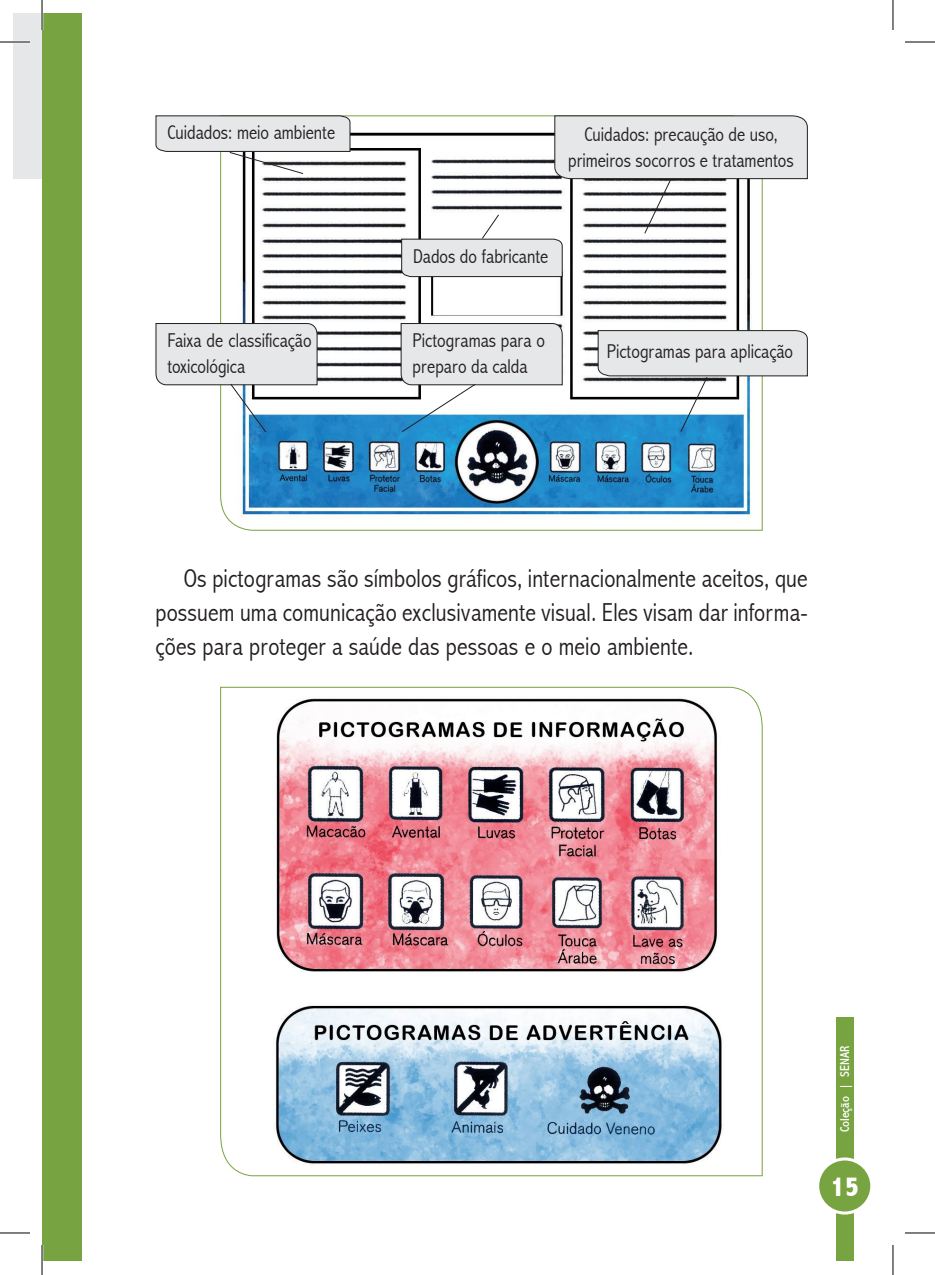
<style>
.page{position:relative;width:935px;height:1275px;background:#fff}
.page>*{position:absolute;margin:0;border:0;box-sizing:border-box;transform-origin:0 0}
.t1{font:800 condensed 28px "Abadi";color:#fff}
.t2{font:300 condensed 26px/34px "Abadi";letter-spacing:.005em;color:#231f20;text-align:justify}
.t3{font:300 condensed 20px/26px "Abadi";color:#231f20}
.t4{font:condensed 13px "Abadi";color:#fff}
</style>
<div class="page">
<div style="left:836px;top:1017px;width:17px;height:244px;background:#78a341"></div>
<div style="left:817px;top:1159px;width:54px;height:54px;background:#78a341;border-radius:50%"></div>
<div style="left:816px;top:1157px;width:57px;height:57px;border:3px solid #fff;border-radius:50%"></div>
<div style="left:42px;top:14px;width:40px;height:1247px;background:#78a341"></div>
<div style="left:14px;top:14px;width:28px;height:165px;background:#e6e7e9"></div>
<svg style="left:220px;top:115px;width:543px;height:416px"></svg>
<svg style="left:220px;top:686px;width:543px;height:490px"></svg>
<svg style="left:597px;top:330px;width:211px;height:103px"></svg>
<svg style="left:155px;top:322px;width:163px;height:111px"></svg>
<svg style="left:400px;top:322px;width:163px;height:111px"></svg>
<svg style="left:400px;top:115px;width:408px;height:163px"></svg>
<svg style="left:155px;top:115px;width:196px;height:60px"></svg>
<hr style="left:0;top:41px;width:30px;height:2px;background:#fff">
<hr style="left:41px;top:0;width:2px;height:30px;background:#fff">
<hr style="left:0;top:42px;width:30px;height:1px;background:#000">
<hr style="left:904px;top:42px;width:30px;height:1px;background:#000">
<hr style="left:0;top:1232px;width:30px;height:1px;background:#000">
<hr style="left:904px;top:1232px;width:30px;height:1px;background:#000">
<hr style="left:42px;top:0;width:1px;height:30px;background:#000">
<hr style="left:42px;top:1245px;width:1px;height:30px;background:#000">
<hr style="left:892px;top:0;width:1px;height:30px;background:#000">
<hr style="left:892px;top:1245px;width:1px;height:30px;background:#000">
<p class="t3" style="left:167px;top:120px;width:169px">Cuidados: meio ambiente</p>
<p class="t3" style="left:568px;top:122px;width:227px;text-align:center">Cuidados: precaução de uso, primeiros socorros e tratamentos</p>
<p class="t3" style="left:413px;top:243px;width:137px">Dados do fabricante</p>
<p class="t3" style="left:167px;top:327px;width:146px">Faixa de classificação toxicológica</p>
<p class="t3" style="left:412px;top:327px;width:134px">Pictogramas para o preparo da calda</p>
<p class="t3" style="left:606px;top:338px;width:188px">Pictogramas para aplicação</p>
<h2 class="t2" style="left:155px;top:561px;width:653px;text-indent:28px">Os pictogramas são símbolos gráficos, internacionalmente aceitos, que possuem uma comunicação exclusivamente visual. Eles visam dar informa&shy;ções para proteger a saúde das pessoas e o meio ambiente.</h2>
<p class="t4" style="left:837px;top:1132px;width:88px;rotate:-90deg">Coleção | SENAR</p>
<h1 class="t1" style="left:830px;top:1170px;width:30px">15</h1>
</div>
